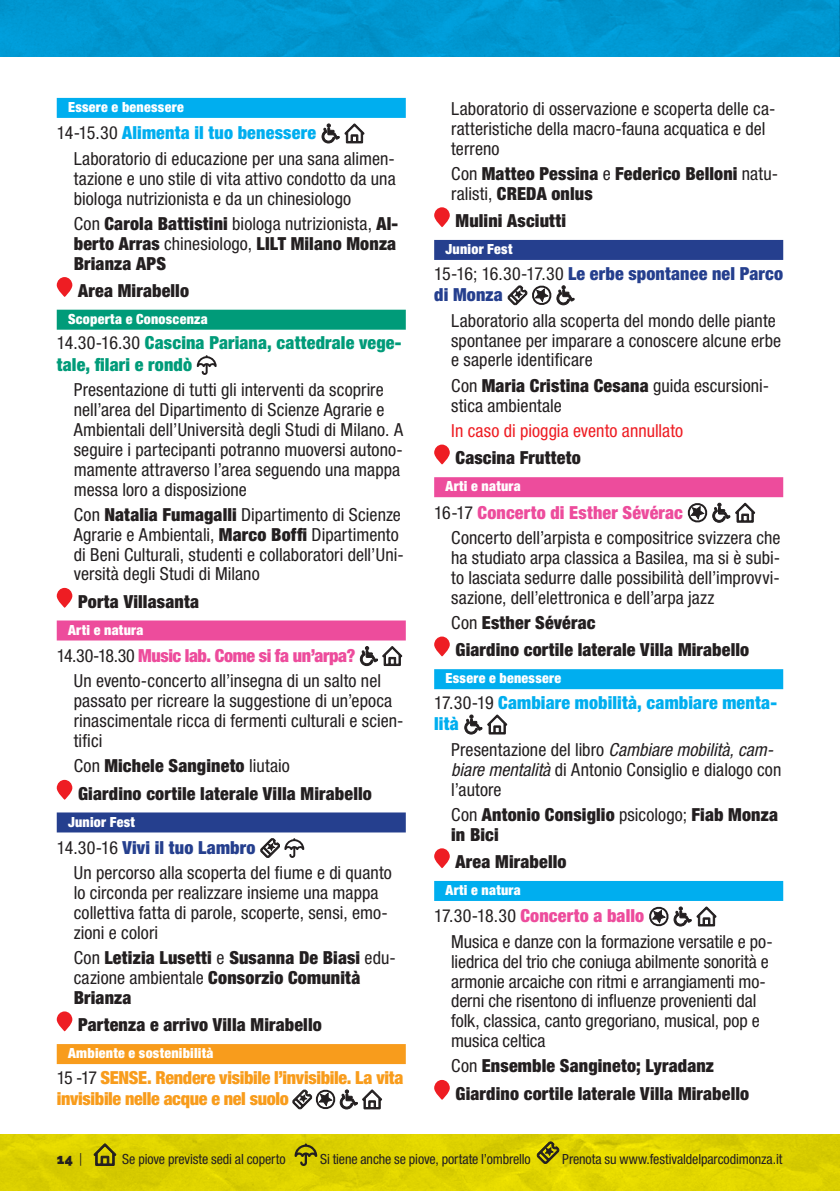
<style>
.page{position:relative;width:840px;height:1191px;background:#fff}
.page>*{position:absolute;margin:0;border:0;box-sizing:border-box;transform-origin:0 0}
.t1{font:condensed 18px/19.8px "Helvetica Neue LT Std";letter-spacing:.005em;color:#231f20}
.t2{font:900 condensed 18px/19.8px "Helvetica Neue LT Std";letter-spacing:.01em;color:#231f20}
.t3{font:900 condensed 18px/21.6px "Helvetica Neue LT Std";letter-spacing:-.015em;color:#f89c1c}
.t4{font:900 condensed 18px/21.6px "Helvetica Neue LT Std";letter-spacing:.01em;color:#009b79}
.t5{font:900 condensed 18px/21.6px "Helvetica Neue LT Std";letter-spacing:.01em;color:#253f8e}
.t6{font:900 condensed 18px/21.6px "Helvetica Neue LT Std";letter-spacing:.01em;color:#00aeef}
.t7{font:condensed 18px "Helvetica Neue LT Std";letter-spacing:.005em;color:#ee1d23}
.t8{font:900 condensed 14px "Helvetica Neue LT Pro";letter-spacing:.02em;color:#fff}
.t9{font:condensed 14px "Helvetica Neue LT Std";letter-spacing:-.005em;color:#231f20}
.t10{font:900 14px "Raleway";color:#231f20}
.s1{font-weight:900;color:#00aeef}
.s2{font-weight:400}
.s3{font-weight:400;color:#231f20}
.s4{font-weight:900}
.s5{font-weight:900;color:#ed4c9c}
.s6{font-weight:900;color:#253f8e}
.s7{font-style:italic}
</style>
<div class="page">
<img style="left:0;top:1134px;width:839px;height:57px">
<img style="left:0;top:0;width:840px;height:57px">
<div style="left:57px;top:98px;width:348px;height:20px;background:#00aeef"></div>
<div style="left:57px;top:310px;width:348px;height:20px;background:#009b79"></div>
<div style="left:57px;top:620px;width:348px;height:20px;background:#ed4c9c"></div>
<div style="left:57px;top:812px;width:348px;height:20px;background:#253f8e"></div>
<div style="left:57px;top:1044px;width:348px;height:20px;background:#f89c1c"></div>
<svg style="left:321px;top:124px;width:43px;height:19px"></svg>
<svg style="left:57px;top:277px;width:15px;height:20px"></svg>
<svg style="left:197px;top:355px;width:19px;height:20px"></svg>
<svg style="left:57px;top:588px;width:15px;height:20px"></svg>
<svg style="left:359px;top:646px;width:43px;height:20px"></svg>
<svg style="left:57px;top:780px;width:15px;height:20px"></svg>
<svg style="left:260px;top:838px;width:44px;height:20px"></svg>
<svg style="left:57px;top:1011px;width:15px;height:20px"></svg>
<svg style="left:292px;top:1089px;width:90px;height:20px"></svg>
<div style="left:434px;top:240px;width:348px;height:20px;background:#253f8e"></div>
<div style="left:434px;top:477px;width:348px;height:20px;background:#ed4c9c"></div>
<div style="left:434px;top:669px;width:348px;height:20px;background:#00aeef"></div>
<div style="left:434px;top:881px;width:348px;height:20px;background:#00aeef"></div>
<svg style="left:434px;top:207px;width:15px;height:21px"></svg>
<svg style="left:507px;top:285px;width:67px;height:20px"></svg>
<svg style="left:434px;top:444px;width:15px;height:21px"></svg>
<svg style="left:687px;top:503px;width:67px;height:20px"></svg>
<svg style="left:434px;top:636px;width:15px;height:21px"></svg>
<svg style="left:464px;top:714px;width:43px;height:20px"></svg>
<svg style="left:434px;top:848px;width:15px;height:20px"></svg>
<svg style="left:649px;top:906px;width:67px;height:20px"></svg>
<svg style="left:434px;top:1080px;width:15px;height:20px"></svg>
<svg style="left:94px;top:1143px;width:22px;height:23px"></svg>
<svg style="left:294px;top:1143px;width:23px;height:23px"></svg>
<svg style="left:536px;top:1141px;width:23px;height:23px"></svg>
<p class="t8" style="left:68px;top:98px;width:117px">Essere e benessere</p>
<p class="t1" style="left:74px;top:120px;width:322px;line-height:25.4px;text-indent:-17px">14-15.30 <span class="s1">Alimenta il tuo benessere<br></span>Laboratorio di educazione per una sana alimen-</p>
<p class="t1" style="left:74px;top:168px;width:323px">tazione e uno stile di vita attivo condotto da una biologa nutrizionista e da un chinesiologo</p>
<p class="t2" style="left:74px;top:213px;width:326px;text-align:justify"><span class="s2">Con</span> Carola Battistini <span class="s2">biologa nutrizionista,</span> Al&shy;berto Arras <span class="s2">chinesiologo,</span> LILT Milano Monza Brianza APS</p>
<p class="t2" style="left:78px;top:280px;width:112px">Area Mirabello</p>
<p class="t8" style="left:68px;top:310px;width:141px">Scoperta e Conoscenza</p>
<p class="t4" style="left:57px;top:332px;width:346px"><span class="s3">14.30-16.30</span> Cascina Pariana, cattedrale vege&shy;tale, filari e rondò</p>
<p class="t1" style="left:74px;top:380px;width:331px">Presentazione di tutti gli interventi da scoprire nell’area del Dipartimento di Scienze Agrarie e Ambientali dell’Università degli Studi di Milano. A seguire i partecipanti potranno muoversi autono&shy;mamente attraverso l’area seguendo una mappa messa loro a disposizione</p>
<p class="t1" style="left:74px;top:504px;width:331px">Con <span class="s4">Natalia Fumagalli</span> Dipartimento di Scienze Agrarie e Ambientali, <span class="s4">Marco Boffi</span> Dipartimento di Beni Culturali, studenti e collaboratori dell’Uni&shy;versità degli Studi di Milano</p>
<p class="t2" style="left:78px;top:591px;width:122px">Porta Villasanta</p>
<p class="t8" style="left:68px;top:621px;width:77px">Arti e natura</p>
<p class="t1" style="left:74px;top:643px;width:308px;line-height:25.4px;text-indent:-17px">14.30-18.30 <span class="s5">Music lab. Come si fa un’arpa?<br></span>Un evento-concerto all’insegna di un salto nel</p>
<p class="t1" style="left:74px;top:691px;width:331px">passato per ricreare la suggestione di un’epoca rinascimentale ricca di fermenti culturali e scien&shy;tifici</p>
<p class="t2" style="left:74px;top:752px;width:299px;line-height:27.4px"><span class="s2">Con</span> Michele Sangineto <span class="s2">liutaio<br></span>Giardino cortile laterale Villa Mirabello</p>
<p class="t8" style="left:68px;top:813px;width:68px">Junior Fest</p>
<p class="t1" style="left:74px;top:834px;width:319px;line-height:25.4px;text-indent:-17px">14.30-16 <span class="s6">Vivi il tuo Lambro<br></span>Un percorso alla scoperta del fiume e di quanto</p>
<p class="t1" style="left:74px;top:883px;width:315px">lo circonda per realizzare insieme una mappa collettiva fatta di parole, scoperte, sensi, emo&shy;zioni e colori</p>
<p class="t2" style="left:74px;top:947px;width:323px"><span class="s2">Con</span> Letizia Lusetti <span class="s2">e</span> Susanna De Biasi <span class="s2">edu&shy;cazione ambientale</span> Consorzio Comunità<br>Brianza</p>
<p class="t2" style="left:78px;top:1014px;width:245px">Partenza e arrivo Villa Mirabello</p>
<p class="t8" style="left:68px;top:1044px;width:147px">Ambiente e sostenibilità</p>
<p class="t3" style="left:57px;top:1066px;width:348px"><span class="s3">15 -17</span> SENSE. Rendere visibile l’invisibile. La vita invisibile nelle acque e nel suolo</p>
<p class="t1" style="left:451px;top:99px;width:325px">Laboratorio di osservazione e scoperta delle ca&shy;ratteristiche della macro-fauna acquatica e del terreno</p>
<p class="t2" style="left:451px;top:163px;width:328px"><span class="s2">Con</span> Matteo Pessina <span class="s2">e</span> Federico Belloni <span class="s2">natu&shy;ralisti,</span> CREDA onlus</p>
<p class="t2" style="left:455px;top:211px;width:112px">Mulini Asciutti</p>
<p class="t8" style="left:445px;top:240px;width:68px">Junior Fest</p>
<p class="t5" style="left:434px;top:262px;width:350px"><span class="s3">15-16; 16.30-17.30</span> Le erbe spontanee nel Parco di Monza</p>
<p class="t1" style="left:451px;top:310px;width:331px">Laboratorio alla scoperta del mondo delle piante spontanee per imparare a conoscere alcune erbe e saperle identificare</p>
<p class="t1" style="left:451px;top:375px;width:319px">Con <span class="s4">Maria Cristina Cesana</span> guida escursioni&shy;stica ambientale</p>
<p class="t7" style="left:451px;top:420px;width:233px">In caso di pioggia evento annullato</p>
<p class="t2" style="left:455px;top:448px;width:127px">Cascina Frutteto</p>
<p class="t8" style="left:445px;top:478px;width:77px">Arti e natura</p>
<p class="t1" style="left:451px;top:499px;width:331px;line-height:25.4px;text-indent:-17px">16-17 <span class="s5">Concerto di Esther Sévérac<br></span>Concerto dell’arpista e compositrice svizzera che</p>
<p class="t1" style="left:451px;top:547px;width:330px;text-align:justify">ha studiato arpa classica a Basilea, ma si è subi&shy;to lasciata sedurre dalle possibilità dell’improvvi&shy;sazione, dell’elettronica e dell’arpa jazz</p>
<p class="t2" style="left:451px;top:608px;width:299px;line-height:27.4px"><span class="s2">Con</span> Esther Sévérac<br>Giardino cortile laterale Villa Mirabello</p>
<p class="t8" style="left:445px;top:669px;width:117px">Essere e benessere</p>
<p class="t6" style="left:434px;top:691px;width:344px"><span class="s3">17.30-19</span> Cambiare mobilità, cambiare menta&shy;lità</p>
<p class="t1" style="left:451px;top:739px;width:331px">Presentazione del libro <span class="s7">Cambiare mobilità, cam&shy;biare mentalità</span> di Antonio Consiglio e dialogo con l’autore</p>
<p class="t2" style="left:451px;top:804px;width:328px"><span class="s2">Con</span> Antonio Consiglio <span class="s2">psicologo;</span> Fiab Monza in Bici</p>
<p class="t2" style="left:455px;top:851px;width:112px">Area Mirabello</p>
<p class="t8" style="left:445px;top:881px;width:77px">Arti e natura</p>
<p class="t1" style="left:451px;top:903px;width:323px;line-height:25.4px;text-indent:-17px">17.30-18.30 <span class="s5">Concerto a ballo<br></span>Musica e danze con la formazione versatile e po-</p>
<p class="t1" style="left:451px;top:951px;width:319px">liedrica del trio che coniuga abilmente sonorità e armonie arcaiche con ritmi e arrangiamenti mo&shy;derni che risentono di influenze provenienti dal folk, classica, canto gregoriano, musical, pop e musica celtica</p>
<p class="t2" style="left:451px;top:1052px;width:299px;line-height:27.4px"><span class="s2">Con</span> Ensemble Sangineto; Lyradanz<br>Giardino cortile laterale Villa Mirabello</p>
<p class="t10" style="left:57px;top:1147px;width:27px">14 <span class="s2">|</span></p>
<p class="t9" style="left:122px;top:1151px;width:165px">Se piove previste sedi al coperto</p>
<p class="t9" style="left:320px;top:1151px;width:212px">Si tiene anche se piove, portate l’ombrello</p>
<p class="t9" style="left:562px;top:1151px;width:222px">Prenota su www.festivaldelparcodimonza.it</p>
</div>
